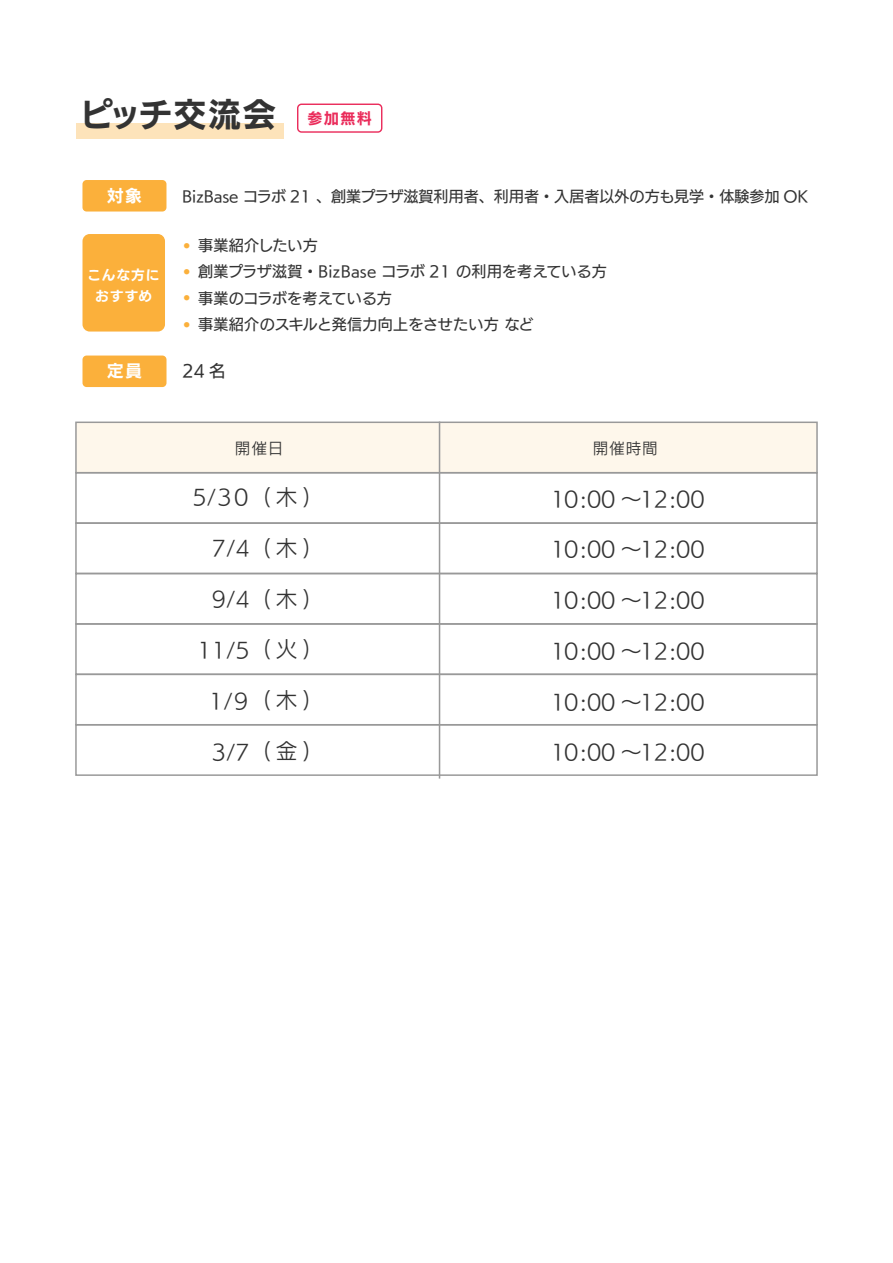
<style>
.page{position:relative;width:893px;height:1263px;background:#fff}
.page>*{position:absolute;margin:0;border:0;box-sizing:border-box;transform-origin:0 0}
.t1{font:33px "UD Kakugo Large Pr 6 N B";letter-spacing:.04em;color:#333}
.t2{font:21px "UD Kakugo Large Pr 6 N R";letter-spacing:-.09em;color:#333}
.t3{font:16.5px "UD Kakugo Large Pr 6 N B";color:#fff}
.t4{font:16.5px "UD Kakugo Large Pr 6 N M";color:#333}
.t5{font:15px "UD Kakugo Large Pr 6 N M";letter-spacing:.005em;color:#333}
.t6{font:15px "UD Kakugo Large Pr 6 N M";letter-spacing:.025em;color:#333}
.t7{font:15px "UD Kakugo Large Pr 6 N R";letter-spacing:.1em;color:#333}
.t8{font:15px "UD Kakugo Large Pr 6 N B";color:#ea2c5b}
.t9{font:13.5px/21px "UD Kakugo Large Pr 6 N B";letter-spacing:.09em;color:#fff;text-align:center}
.t10{font:6px "UD Kakugo Large Pr 6 N M";color:#fbb03b}
.t11{font:6px "UD Kakugo Large Pr 6 N B";color:#000}
.s1{color:#333}
</style>
<div class="page">
<div style="left:76px;top:123px;width:208px;height:15px;background:#fde3ba"></div>
<div style="left:82px;top:180px;width:84px;height:32px;background:#fbb03b;border-radius:4px"></div>
<div style="left:297px;top:104px;width:85px;height:29px;border:1px solid #ea2c5b;border-radius:4px"></div>
<div style="left:82px;top:234px;width:83px;height:98px;background:#fbb03b;border-radius:7px"></div>
<div style="left:82px;top:356px;width:84px;height:31px;background:#fbb03b;border-radius:4px"></div>
<div style="left:75px;top:422px;width:743px;height:51px;background:#fef7eb;border:2px solid #999"></div>
<div style="left:75px;top:472px;width:743px;height:52px;border:2px solid #999"></div>
<div style="left:75px;top:522px;width:743px;height:52px;border:2px solid #999"></div>
<div style="left:75px;top:573px;width:743px;height:52px;border:2px solid #999"></div>
<div style="left:75px;top:623px;width:743px;height:52px;border:2px solid #999"></div>
<div style="left:75px;top:674px;width:743px;height:51px;border:2px solid #999"></div>
<div style="left:75px;top:724px;width:743px;height:52px;border:2px solid #999"></div>
<hr style="left:439px;top:422px;width:1px;height:357px;background:#999">
<h1 class="t1" style="left:80px;top:96px;width:197px">ピッチ交流会</h1>
<p class="t8" style="left:307px;top:110px;width:66px">参加無料</p>
<p class="t3" style="left:107px;top:186px;width:36px">対象</p>
<p class="t5" style="left:182px;top:188px;width:628px">BizBase コラボ 21 、創業プラザ滋賀利用者、利用者・入居者以外の方も見学・体験参加 OK</p>
<p class="t10" style="left:184px;top:242px;width:14px">●<span class="s1">　</span></p>
<p class="t6" style="left:198px;top:237px;width:121px">事業紹介したい方</p>
<p class="t10" style="left:184px;top:268px;width:14px">●<span class="s1">　</span></p>
<p class="t6" style="left:198px;top:263px;width:410px">創業プラザ滋賀・BizBase コラボ 21 の利用を考えている方</p>
<p class="t10" style="left:184px;top:295px;width:14px">●<span class="s1">　</span></p>
<p class="t5" style="left:198px;top:290px;width:195px">事業のコラボを考えている方</p>
<p class="t10" style="left:184px;top:321px;width:14px">●<span class="s1">　</span></p>
<p class="t5" style="left:198px;top:316px;width:337px">事業紹介のスキルと発信力向上をさせたい方 など</p>
<p class="t11" style="left:189px;top:240px;width:7px">　</p>
<p class="t9" style="left:88px;top:265px;width:73px">こんな方におすすめ</p>
<p class="t3" style="left:107px;top:362px;width:36px">定員</p>
<p class="t4" style="left:182px;top:362px;width:45px">24 名</p>
<p class="t7" style="left:235px;top:440px;width:49px">開催日</p>
<p class="t7" style="left:593px;top:440px;width:66px">開催時間</p>
<p class="t2" style="left:192px;top:486px;width:120px">5/３０ (木)</p>
<p class="t2" style="left:263px;top:536px;width:50px">(木)</p>
<p class="t2" style="left:263px;top:587px;width:50px">(木)</p>
<p class="t2" style="left:263px;top:638px;width:50px">(火)</p>
<p class="t2" style="left:263px;top:688px;width:50px">(木)</p>
<p class="t2" style="left:263px;top:739px;width:50px">(金)</p>
<p class="t2" style="left:212px;top:537px;width:39px">7/4</p>
<p class="t2" style="left:212px;top:588px;width:39px">9/4</p>
<p class="t2" style="left:198px;top:639px;width:54px">11/5</p>
<p class="t2" style="left:209px;top:690px;width:44px">1/９</p>
<p class="t2" style="left:212px;top:741px;width:39px">3/7</p>
<p class="t2" style="left:547px;top:487px;width:159px">１０:00 ～１２:00</p>
<p class="t2" style="left:547px;top:538px;width:159px">１０:00 ～１２:00</p>
<p class="t2" style="left:547px;top:589px;width:159px">１０:00 ～１２:00</p>
<p class="t2" style="left:547px;top:639px;width:159px">１０:00 ～１２:00</p>
<p class="t2" style="left:547px;top:690px;width:159px">１０:00 ～１２:00</p>
<p class="t2" style="left:547px;top:741px;width:159px">１０:00 ～１２:00</p>
</div>
